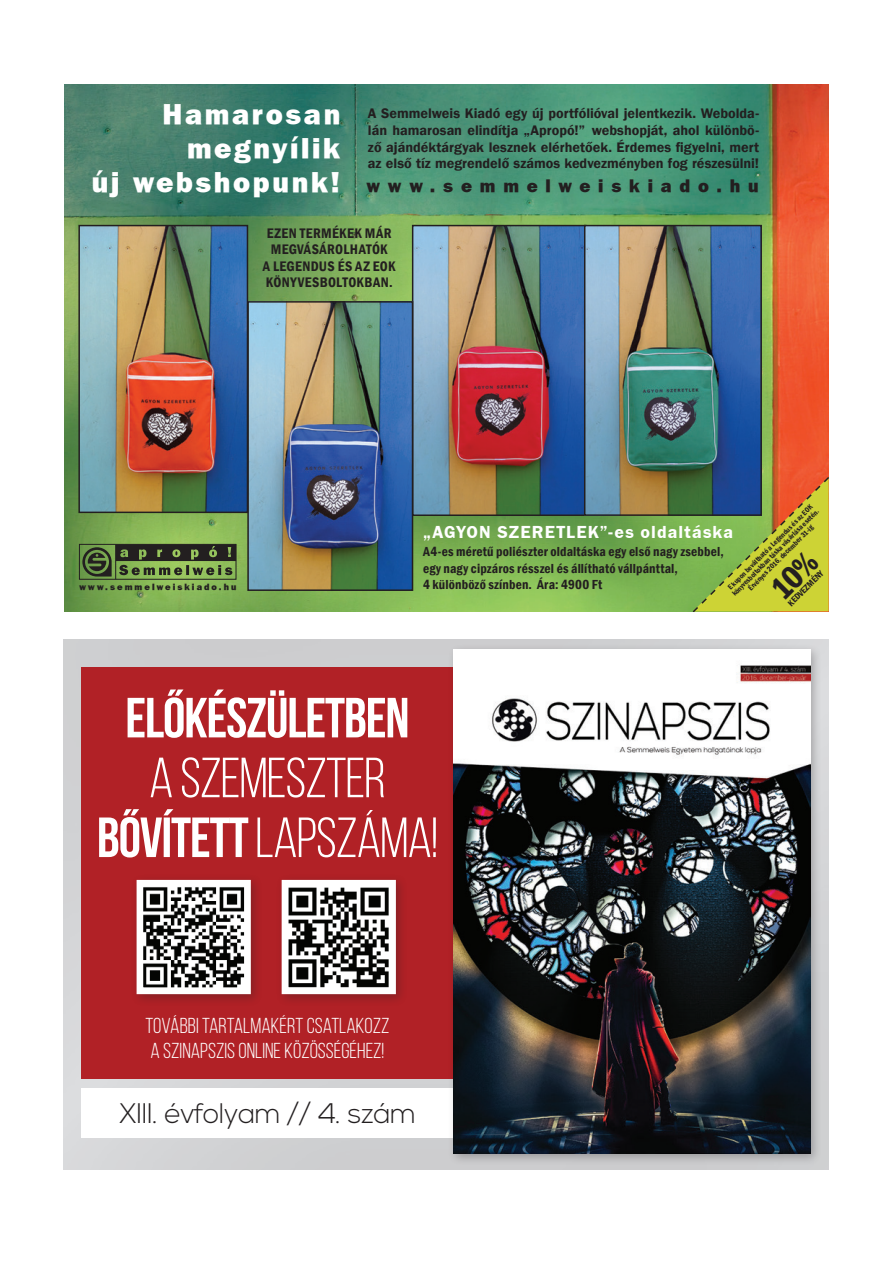
<style>
.page{position:relative;width:893px;height:1263px;background:#fff}
.page>*{position:absolute;margin:0;border:0;box-sizing:border-box;transform-origin:0 0}
.t1{font:56.55px/59.8px "Bebas Neue";letter-spacing:-.02em;color:#fff;text-align:center}
.t2{font:56.55px "Bebas Neue";letter-spacing:-.02em;color:#fff}
.t3{font:28.35px/34px "Franklin Gothic Hv PFL";letter-spacing:.09em;color:#fff;text-align:right}
.t4{font:300 28.2px "Nexa";letter-spacing:-.02em;color:#231f20}
.t5{font:21.6px/24.9px "Bebas Neue";color:#fff}
.t6{font:18px "Franklin Gothic Dm PFL";letter-spacing:.06em;color:#fff}
.t7{font:18px "Franklin Gothic Hv PFL";letter-spacing:.435em;color:#231f20}
.t8{font:600 14.25px/16.6px "Franklin Gothic";color:#231f20;text-align:justify}
.t9{font:600 condensed 14.25px/16.5px "Franklin Gothic";letter-spacing:.03em;color:#231f20;text-align:center}
.t10{font:600 condensed 13.5px/16.5px "Franklin Gothic";letter-spacing:.01em;color:#231f20}
.t11{font:9px "Franklin Gothic Hv PFL";letter-spacing:.225em;color:#231f20}
.t12{font:600 condensed 9px "Franklin Gothic";color:#231f20}
.t13{font:600 condensed 7.5px/7.5px "Franklin Gothic";color:#231f20;text-align:center}
.s1{font-style:inherit}
</style>
<div class="page">
<img style="left:64px;top:85px;width:765px;height:526px">
<img style="left:414px;top:227px;width:346px;height:287px">
<div style="left:412px;top:225px;width:175px;height:291px;border:1px solid #231f20"></div>
<img style="left:249px;top:303px;width:162px;height:286px">
<div style="left:247px;top:301px;width:166px;height:290px;border:1px solid #231f20"></div>
<div style="left:584px;top:225px;width:178px;height:291px;border:1px solid #231f20"></div>
<div style="left:79px;top:544px;width:157px;height:36px;border:1px solid #231f20"></div>
<svg style="left:82px;top:544px;width:154px;height:32px;background:#516338"></svg>
<hr style="left:115px;top:544px;width:1px;height:35px;background:#231f20">
<img style="left:80px;top:227px;width:166px;height:284px">
<div style="left:78px;top:225px;width:170px;height:288px;border:1px solid #231f20"></div>
<div style="left:64px;top:639px;width:765px;height:531px;background:#cfd0d1"></div>
<div style="left:81px;top:1088px;width:399px;height:49px;background:#fff"></div>
<div style="left:81px;top:667px;width:382px;height:412px;background:#b12126"></div>
<div style="left:448px;top:643px;width:374px;height:523px;background:#231f20;opacity:.3"></div>
<img style="left:454px;top:649px;width:356px;height:505px">
<div style="left:131px;top:874px;width:132px;height:132px;background:#231f20;opacity:.3"></div>
<img style="left:145px;top:888px;width:98px;height:98px">
<div style="left:137px;top:880px;width:114px;height:114px;border:7px solid #fff"></div>
<div style="left:276px;top:874px;width:132px;height:132px;background:#231f20;opacity:.3"></div>
<img style="left:290px;top:888px;width:98px;height:98px">
<div style="left:282px;top:880px;width:114px;height:114px;border:7px solid #fff"></div>
<svg style="left:691px;top:475px;width:138px;height:136px;background:#9eaa45"></svg>
<h2 class="t3" style="left:92px;top:96px;width:250px">Hamarosan megnyílik<br>új webshopunk!</h2>
<p class="t8" style="left:368px;top:105px;width:393px">A Semmelweis Kiadó egy új portfólióval jelentkezik. Webolda&shy;lán hamarosan elindítja „Apropó!” webshopját, ahol különbö&shy;ző ajándéktárgyak lesznek elérhetőek. Érdemes figyelni, mert az első tíz megrendelő számos kedvezményben fog részesülni!</p>
<p class="t7" style="left:367px;top:174px;width:393px">www.semmelweiskiado.hu</p>
<p class="t9" style="left:263px;top:225px;width:135px">EZEN TERMÉKEK MÁR<br>MEGVÁSÁROLHATÓK<br>A LEGENDUS ÉS AZ EOK<br>KÖNYVESBOLTOKBAN.</p>
<p class="t11" style="left:79px;top:581px;width:158px">www.semmelweiskiado.hu</p>
<p class="t13" style="left:725px;top:587px;width:121px;rotate:-45deg">E kupon beváltható a Legendus és az EOK könyvesboltokban táska vásárlása esetén.<br>Érvényes 2016. december 31-ig</p>
<p class="t6" style="left:423px;top:519px;width:312px">„AGYON SZERETLEK”-es oldaltáska</p>
<p class="t10" style="left:423px;top:543px;width:302px">A4-es méretű poliészter oldaltáska egy első nagy zsebbel, egy nagy cipzáros résszel és állítható vállpánttal,<br>4 különböző színben. Ára: 4900 Ft</p>
<p class="t12" style="left:785px;top:600px;width:48px;rotate:-45deg">KEDVEZMÉNY</p>
<h1 class="t2" style="left:125px;top:687px;width:286px">ELŐKÉSZÜLETBEN</h1>
<h1 class="t1" style="left:97px;top:747px;width:343px">A SZEMESZTER <span class="s1">bővített</span> LAPSZÁMA!</h1>
<h3 class="t5" style="left:145px;top:1013px;width:246px">TOVÁBBI TARTALMAKÉRT CSATLAKOZZ<br>A SZINAPSZIS ONLINE KÖZÖSSÉGÉHEZ!</h3>
<h3 class="t4" style="left:119px;top:1097px;width:299px">XIII. évfolyam // 4. szám</h3>
</div>
